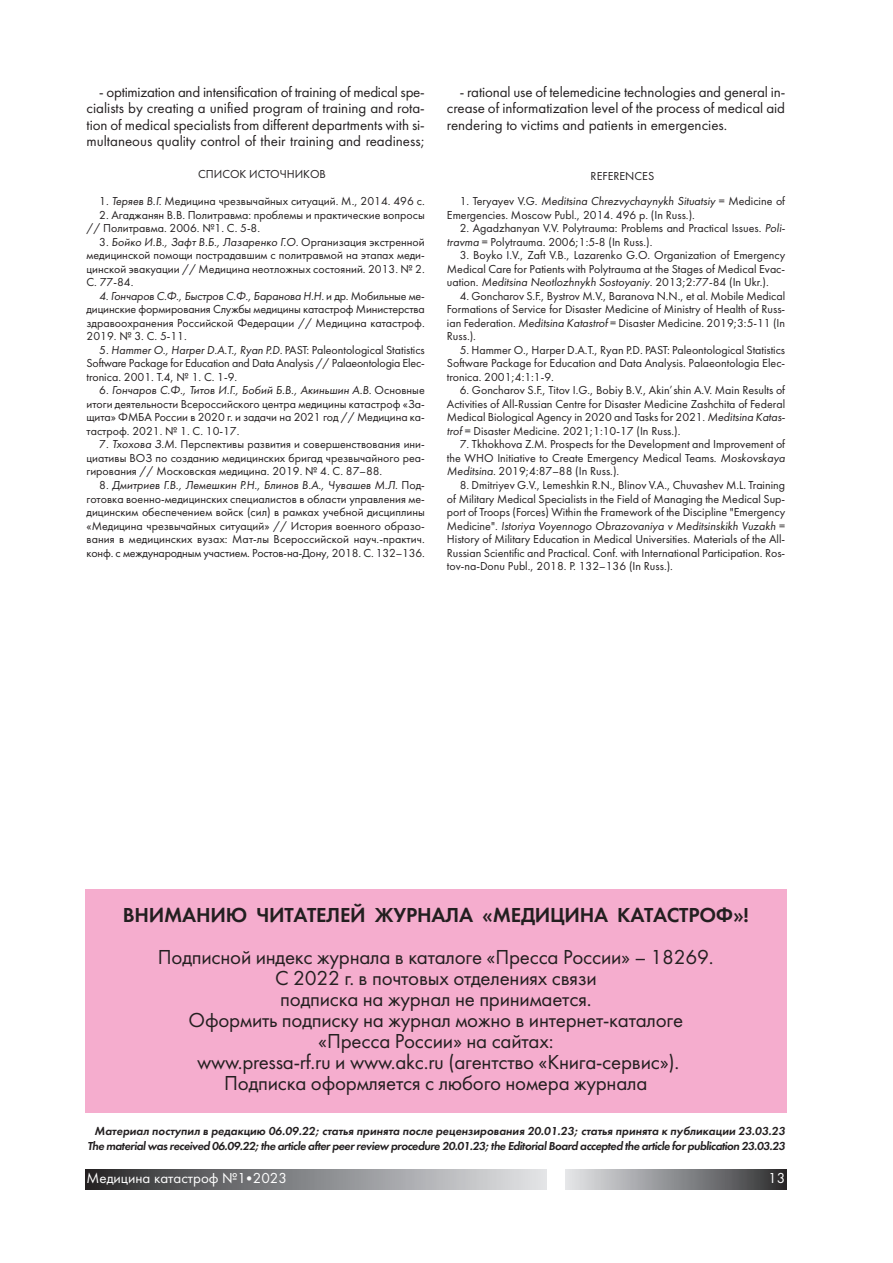
<style>
.page{position:relative;width:893px;height:1263px;background:#fff}
.page>*{position:absolute;margin:0;border:0;box-sizing:border-box;transform-origin:0 0}
.t1{font:21px/21px "Futura Book C";letter-spacing:-.01em;color:#231f20;text-align:center}
.t2{font:21px "Futura Demi C";letter-spacing:-.01em;color:#231f20}
.t3{font:15px/16.5px "Futura Book C";color:#231f20;text-align:justify}
.t4{font:15px "Futura Book C";color:#fff}
.t5{font:12px/13.5px "Futura Book C";color:#231f20;text-align:justify}
.t6{font:italic 12px/15px "Futura Demi C";letter-spacing:-.04em;color:#231f20;text-align:right}
.s1{font-style:italic}
</style>
<div class="page">
<div style="left:85px;top:889px;width:702px;height:224px;background:#f5adce"></div>
<div style="left:566px;top:1169px;width:221px;height:21px;background:linear-gradient(to right,#e5e7ea,#2e2e30)"></div>
<div style="left:85px;top:1169px;width:461px;height:21px;background:linear-gradient(to right,#2b2b2d,#e5e6ea)"></div>
<p class="t3" style="left:87px;top:83px;width:340px;text-indent:13px">- optimization and intensification of training of medical spe&shy;cialists by creating a unified program of training and rota&shy;tion of medical specialists from different departments with si&shy;multaneous quality control of their training and readiness;</p>
<p class="t3" style="left:447px;top:83px;width:340px;text-indent:13px">- rational use of telemedicine technologies and general in&shy;crease of informatization level of the process of medical aid rendering to victims and patients in emergencies.</p>
<p class="t5" style="left:198px;top:168px;width:129px">СПИСОК ИСТОЧНИКОВ</p>
<p class="t5" style="left:99px;top:195px;width:327px">1. <span class="s1">Теряев В.Г.</span> Медицина чрезвычайных ситуаций. М., 2014. 496 с.</p>
<p class="t5" style="left:87px;top:208px;width:340px;text-indent:13px">2. Агаджанян В.В. Политравма: проблемы и практические вопросы // Политравма. 2006. №1. С. 5-8.</p>
<p class="t5" style="left:87px;top:235px;width:340px;text-indent:13px">3. <span class="s1">Бойко И.В., Зафт В.Б., Лазаренко Г.О.</span> Организация экстренной медицинской помощи пострадавшим с политравмой на этапах меди&shy;цинской эвакуации // Медицина неотложных состояний. 2013. № 2.<br>С. 77-84.</p>
<p class="t5" style="left:87px;top:289px;width:340px;text-indent:13px"><span class="s1">4. Гончаров С.Ф., Быстров С.Ф., Баранова Н.Н.</span> и др. Мобильные ме&shy;дицинские формирования Службы медицины катастроф Министерства здравоохранения Российской Федерации // Медицина катастроф.<br>2019. № 3. С. 5-11.</p>
<p class="t5" style="left:87px;top:343px;width:340px;text-indent:13px">5. <span class="s1">Hammer O., Harper D.A.T., Ryan P.D.</span> PAST: Paleontological Statistics Software Package for Education and Data Analysis // Palaeontologia Elec&shy;tronica. 2001. Т.4, № 1. С. 1-9.</p>
<p class="t5" style="left:87px;top:384px;width:340px;text-indent:13px">6. <span class="s1">Гончаров С.Ф., Титов И.Г., Бобий Б.В., Акиньшин А.В.</span> Основные итоги деятельности Всероссийского центра медицины катастроф «За&shy;щита» ФМБА России в 2020 г. и задачи на 2021 год // Медицина ка&shy;тастроф. 2021. № 1. С. 10-17.</p>
<p class="t5" style="left:87px;top:438px;width:340px;text-indent:13px">7. <span class="s1">Тхохова З.М.</span> Перспективы развития и совершенствования ини&shy;циативы ВОЗ по созданию медицинских бригад чрезвычайного реа&shy;гирования // Московская медицина. 2019. № 4. С. 87–88.</p>
<p class="t5" style="left:87px;top:478px;width:340px;text-indent:13px">8. <span class="s1">Дмитриев Г.В., Лемешкин Р.Н., Блинов В.А., Чувашев М.Л.</span> Под&shy;готовка военно-медицинских специалистов в области управления ме&shy;дицинским обеспечением войск (сил) в рамках учебной дисциплины «Медицина чрезвычайных ситуаций» // История военного образо&shy;вания в медицинских вузах: Мат-лы Всероссийской науч.-практич. конф. с международным участием. Ростов-на-Дону, 2018. С. 132–136.</p>
<p class="t5" style="left:591px;top:169px;width:65px">REFERENCES</p>
<p class="t5" style="left:447px;top:195px;width:340px;text-indent:13px">1. Teryayev V.G. <span class="s1">Meditsina Chrezvychaynykh Situatsiy</span> = Medicine of<br>Emergencies. Moscow Publ., 2014. 496 p. (In Russ.).</p>
<p class="t5" style="left:447px;top:222px;width:339px;text-indent:13px">2. Agadzhanyan V.V. Polytrauma: Problems and Practical Issues. <span class="s1">Poli&shy;travma</span> = Polytrauma. 2006;1:5-8 (In Russ.).</p>
<p class="t5" style="left:447px;top:249px;width:340px;text-indent:13px">3. Boyko I.V., Zaft V.B., Lazarenko G.O. Organization of Emergency Medical Care for Patients with Polytrauma at the Stages of Medical Evac&shy;uation. <span class="s1">Meditsina Neotlozhnykh Sostoyaniy</span>. 2013;2:77-84 (In Ukr.).</p>
<p class="t5" style="left:447px;top:289px;width:340px;text-indent:13px">4. Goncharov S.F., Bystrov M.V., Baranova N.N., et al. Mobile Medical Formations of Service for Disaster Medicine of Ministry of Health of Russ&shy;ian Federation. <span class="s1">Meditsina Katastrof</span> = Disaster Medicine. 2019;3:5-11 (In Russ.).</p>
<p class="t5" style="left:447px;top:343px;width:340px;text-indent:13px">5. Hammer O., Harper D.A.T., Ryan P.D. PAST: Paleontological Statistics Software Package for Education and Data Analysis. Palaeontologia Elec&shy;tronica. 2001;4:1:1-9.</p>
<p class="t5" style="left:447px;top:384px;width:340px;text-indent:13px">6. Goncharov S.F., Titov I.G., Bobiy B.V., Akin’shin A.V. Main Results of Activities of All-Russian Centre for Disaster Medicine Zashchita of Federal Medical Biological Agency in 2020 and Tasks for 2021. <span class="s1">Meditsina Katas&shy;trof</span> = Disaster Medicine. 2021;1:10-17 (In Russ.).</p>
<p class="t5" style="left:447px;top:438px;width:340px;text-indent:13px">7. Tkhokhova Z.M. Prospects for the Development and Improvement of the WHO Initiative to Create Emergency Medical Teams. <span class="s1">Moskovskaya Meditsina.</span> 2019;4:87–88 (In Russ.).</p>
<p class="t5" style="left:447px;top:478px;width:340px;text-indent:13px">8. Dmitriyev G.V., Lemeshkin R.N., Blinov V.A., Chuvashev M.L. Training of Military Medical Specialists in the Field of Managing the Medical Sup&shy;port of Troops (Forces) Within the Framework of the Discipline "Emergency Medicine". <span class="s1">Istoriya Voyennogo Obrazovaniya v Meditsinskikh Vuzakh</span> = History of Military Education in Medical Universities. Materials of the All-Russian Scientific and Practical. Conf. with International Participation. Ros&shy;tov-na-Donu Publ., 2018. P. 132–136 (In Russ.).</p>
<h1 class="t2" style="left:123px;top:902px;width:628px">ВНИМАНИЮ ЧИТАТЕЛЕЙ ЖУРНАЛА «МЕДИЦИНА КАТАСТРОФ»!</h1>
<p class="t1" style="left:158px;top:946px;width:557px">Подписной индекс журнала в каталоге «Пресса России» – 18269.<br>С 2022 г. в почтовых отделениях связи<br>подписка на журнал не принимается.<br>Оформить подписку на журнал можно в интернет-каталоге «Пресса России» на сайтах:<br>www.pressa-rf.ru и www.akc.ru (агентство «Книга-сервис»).<br>Подписка оформляется с любого номера журнала</p>
<p class="t6" style="left:87px;top:1124px;width:699px">Материал поступил в редакцию 06.09.22; статья принята после рецензирования 20.01.23; статья принята к публикации 23.03.23<br>The material was received 06.09.22; the article after peer review procedure 20.01.23; the Editorial Board accepted the article for publication 23.03.23</p>
<p class="t4" style="left:87px;top:1169px;width:202px">Медицина катастроф №1•2023</p>
<p class="t4" style="left:768px;top:1169px;width:19px">13</p>
</div>
